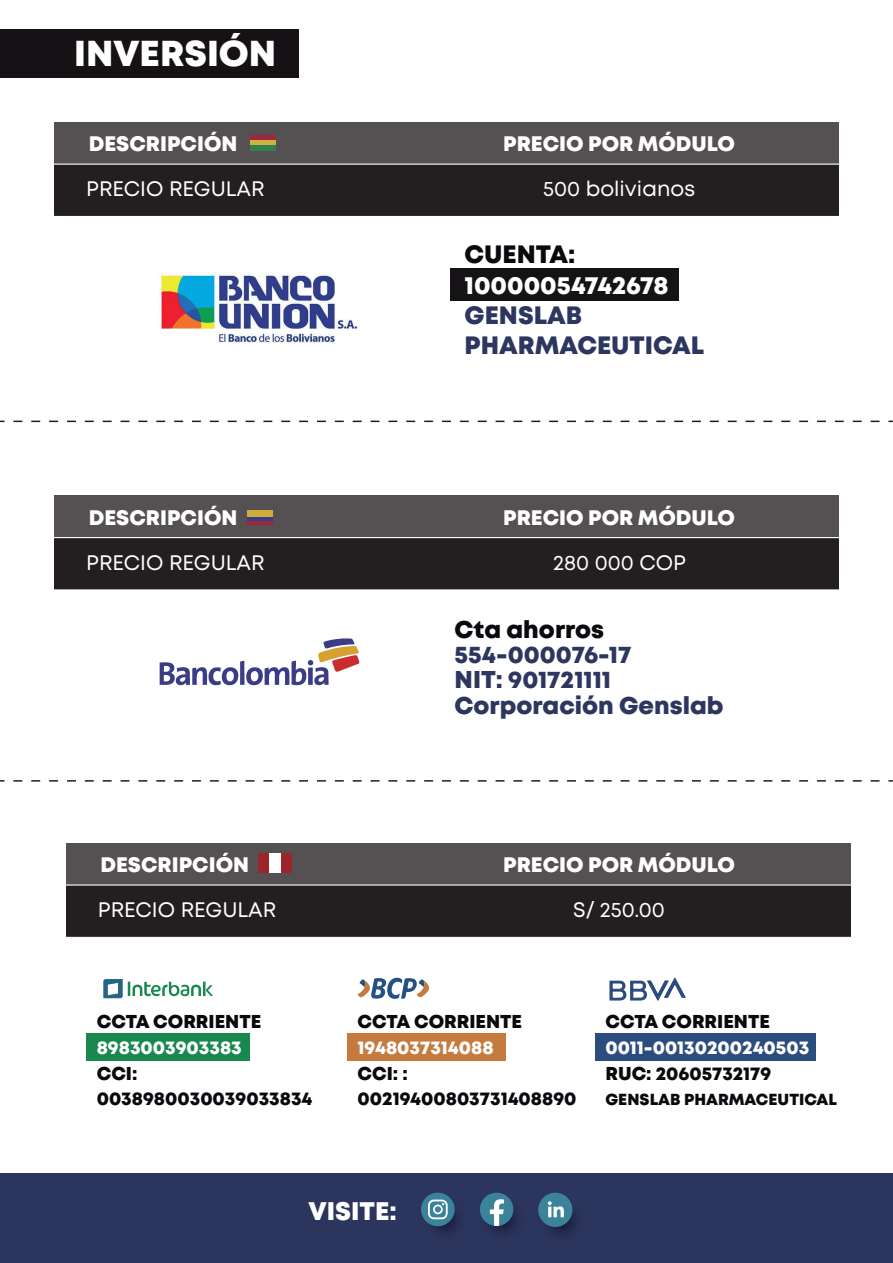
<style>
.page{position:relative;width:893px;height:1263px;background:#fff}
.page>*{position:absolute;margin:0;border:0;box-sizing:border-box;transform-origin:0 0}
.t1{font:800 36px "Mont";color:#fff}
.t2{font:800 25.5px "Mont";color:#fff}
.t3{font:800 25.05px/30.2px "Mont";color:#2d365f}
.t4{font:800 25.05px "Mont";color:#fff}
.t5{font:800 25.05px "Mont";color:#0c090e}
.t6{font:800 24.3px/25.3px "Mont";color:#2d365f}
.t7{font:800 24.3px "Mont";color:#0c090e}
.t8{font:800 21px "Mont";color:#fff}
.t9{font:21px "Mont";color:#fff}
.t10{font:800 18.6px/25.7px "Mont";color:#0c090e}
.t11{font:800 18.6px "Mont";color:#fff}
.t12{font:800 16.05px "Mont";color:#0c090e}
</style>
<div class="page">
<div style="left:0;top:1173px;width:893px;height:90px;background:#2c355d"></div>
<svg style="left:420px;top:1195px;width:48px;height:48px"></svg>
<div style="left:421px;top:1192px;width:34px;height:34px;background:#3b829b;border-radius:50%"></div>
<svg style="left:428px;top:1199px;width:20px;height:20px"></svg>
<svg style="left:478px;top:1194px;width:49px;height:49px"></svg>
<svg style="left:480px;top:1192px;width:33px;height:34px"></svg>
<svg style="left:536px;top:1195px;width:51px;height:50px"></svg>
<div style="left:538px;top:1193px;width:34px;height:34px;background:#3b829b;border-radius:50%"></div>
<svg style="left:548px;top:1201px;width:16px;height:16px"></svg>
<div style="left:0;top:29px;width:298px;height:49px;background:#151114"></div>
<div style="left:66px;top:843px;width:785px;height:94px;background:#231f20"></div>
<div style="left:66px;top:843px;width:785px;height:41px;background:#555152"></div>
<hr style="left:65px;top:884px;width:786px;height:1px;background:#fff">
<div style="left:258px;top:854px;width:34px;height:19px;background:#9c252b"></div>
<div style="left:269px;top:854px;width:11px;height:19px;background:#fff"></div>
<div style="left:86px;top:1033px;width:164px;height:27px;background:#18884e"></div>
<svg style="left:103px;top:979px;width:110px;height:19px"></svg>
<div style="left:347px;top:1033px;width:159px;height:27px;background:#c57a3e"></div>
<svg style="left:358px;top:977px;width:71px;height:22px"></svg>
<div style="left:595px;top:1033px;width:220px;height:27px;background:#2a4d7e"></div>
<svg style="left:609px;top:978px;width:77px;height:22px"></svg>
<div style="left:54px;top:122px;width:785px;height:94px;background:#231f20"></div>
<div style="left:54px;top:122px;width:785px;height:41px;background:#555152"></div>
<hr style="left:54px;top:164px;width:785px;height:1px;background:#fff">
<div style="left:250px;top:135px;width:26px;height:5px;background:#9f263c"></div>
<div style="left:250px;top:140px;width:26px;height:5px;background:#ccb23e"></div>
<div style="left:250px;top:145px;width:26px;height:5px;background:#33804c"></div>
<div style="left:54px;top:495px;width:785px;height:95px;background:#231f20"></div>
<div style="left:54px;top:495px;width:785px;height:42px;background:#555152"></div>
<hr style="left:54px;top:537px;width:785px;height:1px;background:#fff">
<hr style="left:54px;top:589px;width:785px;height:1px;background:#fff">
<div style="left:450px;top:268px;width:229px;height:33px;background:#161316"></div>
<img style="left:159px;top:272px;width:200px;height:71px">
<svg style="left:160px;top:638px;width:199px;height:48px"></svg>
<svg style="left:13px;top:421px;width:880px;height:1px"></svg>
<svg style="left:13px;top:780px;width:880px;height:2px"></svg>
<div style="left:247px;top:510px;width:26px;height:7px;background:#cdab3d"></div>
<hr style="left:247px;top:517px;width:26px;height:4px;background:#373e88">
<hr style="left:247px;top:521px;width:26px;height:4px;background:#9f263c">
<h1 class="t1" style="left:74px;top:30px;width:204px">INVERSIÓN</h1>
<p class="t8" style="left:89px;top:130px;width:150px">DESCRIPCIÓN</p>
<p class="t8" style="left:503px;top:130px;width:233px">PRECIO POR MÓDULO</p>
<p class="t9" style="left:86px;top:175px;width:180px">PRECIO REGULAR</p>
<p class="t9" style="left:543px;top:175px;width:153px">500 bolivianos</p>
<h3 class="t5" style="left:465px;top:238px;width:112px">CUENTA:</h3>
<h3 class="t4" style="left:465px;top:268px;width:206px">10000054742678</h3>
<h3 class="t3" style="left:465px;top:300px;width:241px">GENSLAB<br>PHARMACEUTICAL</h3>
<p class="t8" style="left:89px;top:504px;width:150px">DESCRIPCIÓN</p>
<p class="t8" style="left:503px;top:504px;width:233px">PRECIO POR MÓDULO</p>
<p class="t9" style="left:86px;top:549px;width:180px">PRECIO REGULAR</p>
<p class="t9" style="left:553px;top:549px;width:134px">280 000 COP</p>
<h3 class="t7" style="left:455px;top:613px;width:151px">Cta ahorros</h3>
<h3 class="t6" style="left:455px;top:642px;width:271px">554-000076-17<br>NIT: 901721111<br>Corporación Genslab</h3>
<p class="t8" style="left:100px;top:851px;width:150px">DESCRIPCIÓN</p>
<p class="t8" style="left:503px;top:851px;width:233px">PRECIO POR MÓDULO</p>
<p class="t9" style="left:98px;top:896px;width:180px">PRECIO REGULAR</p>
<p class="t9" style="left:573px;top:896px;width:93px">S/ 250.00</p>
<p class="t10" style="left:97px;top:1009px;width:166px">CCTA CORRIENTE</p>
<p class="t11" style="left:97px;top:1035px;width:147px">8983003903383</p>
<p class="t10" style="left:97px;top:1060px;width:217px">CCI:<br>0038980030039033834</p>
<p class="t10" style="left:358px;top:1009px;width:166px">CCTA CORRIENTE</p>
<p class="t11" style="left:358px;top:1035px;width:138px">1948037314088</p>
<p class="t10" style="left:358px;top:1060px;width:220px">CCI: :<br>00219400803731408890</p>
<p class="t10" style="left:605px;top:1009px;width:166px">CCTA CORRIENTE</p>
<p class="t11" style="left:605px;top:1035px;width:205px">0011-00130200240503</p>
<p class="t10" style="left:605px;top:1060px;width:167px">RUC: 20605732179</p>
<p class="t12" style="left:605px;top:1089px;width:233px">GENSLAB PHARMACEUTICAL</p>
<h2 class="t2" style="left:308px;top:1195px;width:90px">VISITE:</h2>
</div>
